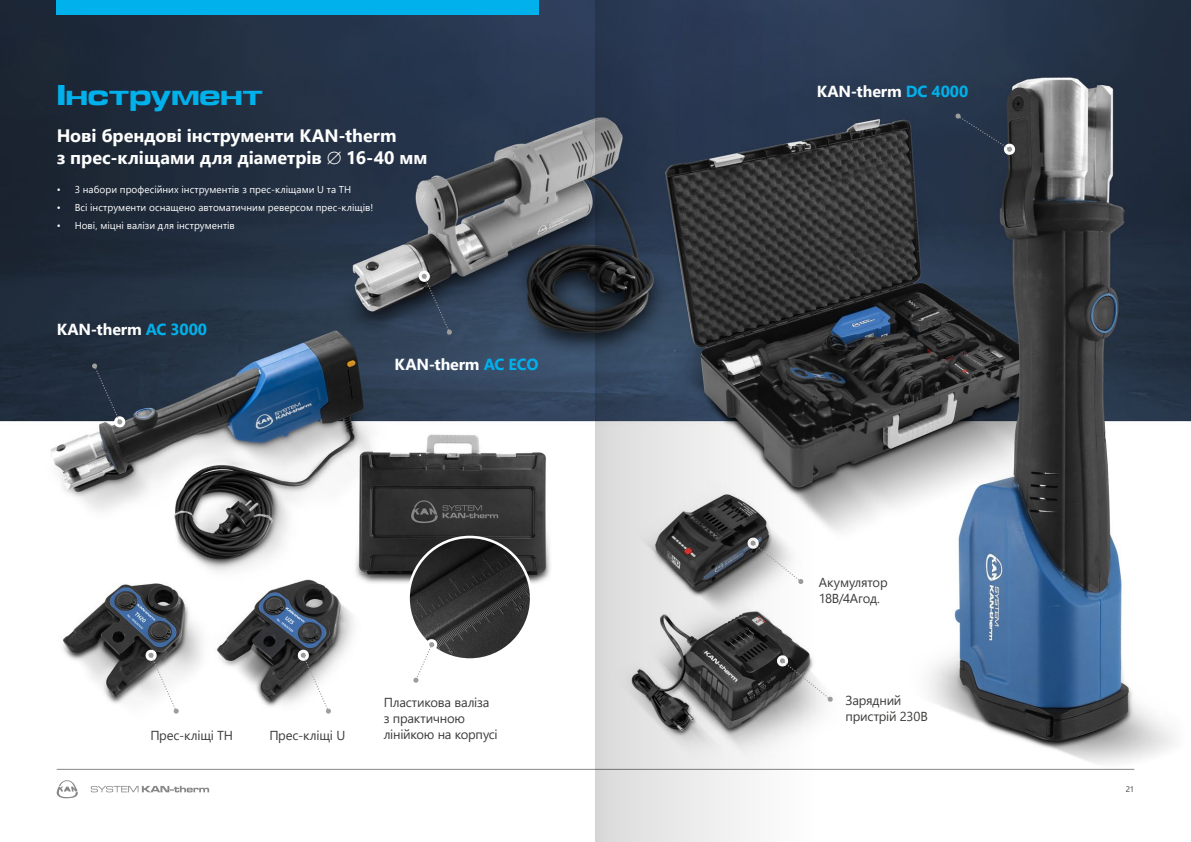
<style>
.page{position:relative;width:1191px;height:842px;background:#fff}
.page>*{position:absolute;margin:0;border:0;box-sizing:border-box;transform-origin:0 0}
.t1{font:30px "Microgramma D Bol Ext";color:#00b1eb}
.t2{font:700 18px/22px "Segoe UI";letter-spacing:-.005em;color:#fff}
.t3{font:700 16px "Segoe UI";letter-spacing:-.01em;color:#fff}
.t4{font:13px/16px "Segoe UI";letter-spacing:-.02em;color:#3c3c3b}
.t5{font:10px "Segoe UI";color:#fff}
.t6{font:8px "Segoe UI";color:#3c3c3b}
.s1{color:#00b1eb}
</style>
<div class="page">
<svg style="left:57px;top:780px;width:21px;height:18px"></svg>
<svg style="left:91px;top:786px;width:118px;height:6px"></svg>
<img style="left:0;top:0;width:1191px;height:770px">
<hr style="left:57px;top:769px;width:1077px;height:1px;background:#878787">
<div style="left:57px;top:0;width:482px;height:14px;background:#00b1eb"></div>
<svg style="left:418px;top:270px;width:34px;height:65px;background:#384453"></svg>
<svg style="left:297px;top:649px;width:34px;height:65px"></svg>
<svg style="left:145px;top:649px;width:34px;height:65px"></svg>
<svg style="left:92px;top:363px;width:34px;height:65px;background:#394452"></svg>
<img style="left:408px;top:537px;width:123px;height:123px;border-radius:61px">
<div style="left:407px;top:536px;width:125px;height:125px;border:3px solid #fff;border-radius:50%"></div>
<svg style="left:413px;top:638px;width:25px;height:45px"></svg>
<svg style="left:816px;top:654px;width:17px;height:48px"></svg>
<svg style="left:955px;top:113px;width:60px;height:43px;background:#2f3b4d"></svg>
<svg style="left:595px;top:0;width:221px;height:842px;background:#757a81"></svg>
<h1 class="t1" style="left:57px;top:75px;width:208px">Інструмент</h1>
<h2 class="t2" style="left:57px;top:124px;width:372px">Нові брендові інструменти KAN-therm<br>з прес-кліщами для діаметрів ∅ 16-40 мм</h2>
<p class="t5" style="left:57px;top:180px;width:296px">• 3 набори професійних інструментів з прес-кліщами U та TH</p>
<p class="t5" style="left:57px;top:198px;width:318px">• Всі інструменти оснащено автоматичним реверсом прес-кліщів!</p>
<p class="t5" style="left:57px;top:216px;width:180px">• Нові, міцні валізи для інструментів</p>
<h3 class="t3" style="left:57px;top:314px;width:152px">KAN-therm <span class="s1">AC 3000</span></h3>
<h3 class="t3" style="left:394px;top:349px;width:145px">KAN-therm <span class="s1">AC ECO</span></h3>
<h3 class="t4" style="left:150px;top:726px;width:84px">Прес-кліщі TH</h3>
<h3 class="t4" style="left:269px;top:726px;width:77px">Прес-кліщі U</h3>
<h3 class="t4" style="left:384px;top:693px;width:116px">Пластикова валіза з практичною лінійкою на корпусі</h3>
<h3 class="t3" style="left:816px;top:76px;width:153px">KAN-therm <span class="s1">DC 4000</span></h3>
<h3 class="t4" style="left:819px;top:573px;width:70px;line-height:15.6px">Акумулятор<br>18В/4Агод.</h3>
<h3 class="t4" style="left:845px;top:692px;width:84px;line-height:15.6px">Зарядний пристрій 230В</h3>
<p class="t6" style="left:1125px;top:781px;width:10px">21</p>
</div>
